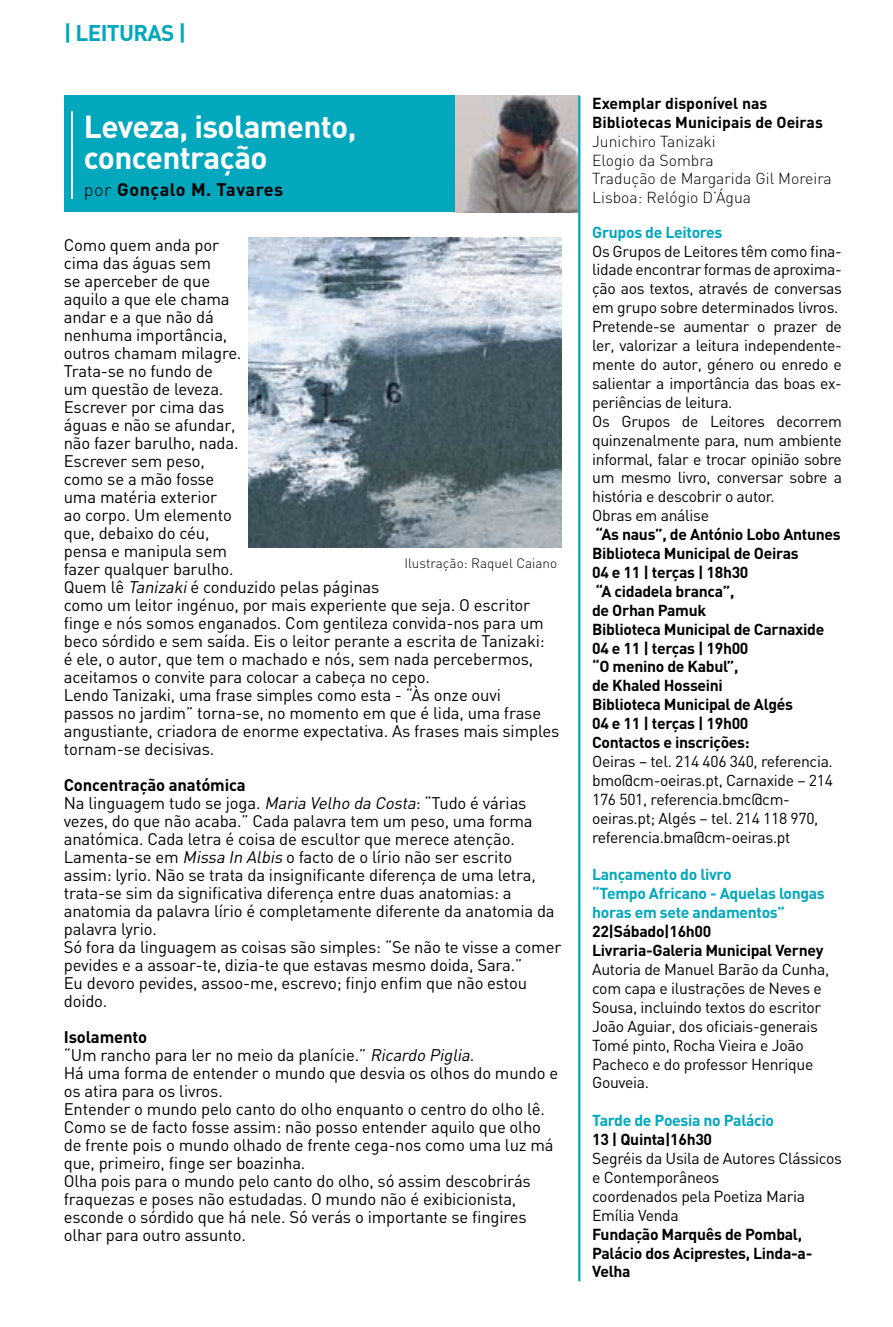
<style>
.page{position:relative;width:893px;height:1327px;background:#fff}
.page>*{position:absolute;margin:0;border:0;box-sizing:border-box;transform-origin:0 0}
.t1{font:700 31.5px/31.5px "DIN";letter-spacing:-.02em;color:#fff}
.t2{font:700 22.5px "DIN";letter-spacing:-.03em;color:#00a7bd}
.t3{font:700 18px "DIN";letter-spacing:.03em;color:#000}
.t4{font:16.65px/18px "DIN";letter-spacing:-.01em;color:#000}
.t5{font:15.75px/18.9px "DIN";letter-spacing:-.02em;color:#000}
.t6{font:700 15.75px/18.9px "DIN";letter-spacing:-.02em;color:#000}
.t7{font:700 15.75px/18.9px "DIN";letter-spacing:-.02em;color:#00a7bd}
.t8{font:300 15.75px/18.9px "DIN";color:#000}
.t9{font:700 15.75px/18.9px "DIN";color:#000}
.t10{font:300 13.5px "DIN";color:#000}
.s1{font-weight:300}
.s2{font-style:italic}
.s3{font-weight:700}
</style>
<div class="page">
<div style="left:64px;top:96px;width:516px;height:116px;background:#00a7bd"></div>
<img style="left:455px;top:96px;width:123px;height:116px">
<hr style="left:71px;top:111px;width:2px;height:87px;background:#fff">
<img style="left:249px;top:237px;width:312px;height:310px">
<hr style="left:578px;top:96px;width:2px;height:1185px;background:#00a7bd">
<h2 class="t2" style="left:64px;top:18px;width:124px">| LEITURAS |</h2>
<h1 class="t1" style="left:84px;top:109px;width:274px">Leveza, isolamento, concentração</h1>
<p class="t3" style="left:84px;top:178px;width:201px"><span class="s1">por</span> Gonçalo M. Tavares</p>
<p class="t4" style="left:64px;top:235px;width:497px">Como quem anda por<br>cima das águas sem<br>se aperceber de que<br>aquilo a que ele chama<br>andar e a que não dá<br>nenhuma importância,<br>outros chamam milagre.<br>Trata-se no fundo de<br>um questão de leveza.<br>Escrever por cima das<br>águas e não se afundar,<br>não fazer barulho, nada.<br>Escrever sem peso,<br>como se a mão fosse<br>uma matéria exterior<br>ao corpo. Um elemento<br>que, debaixo do céu,<br>pensa e manipula sem<br>fazer qualquer barulho.<br>Quem lê <span class="s2">Tanizaki</span>é conduzido pelas páginas<br>como um leitor ingénuo, por mais experiente que seja. O escritor finge e nós somos enganados. Com gentileza convida-nos para um beco sórdido e sem saída. Eis o leitor perante a escrita de Tanizaki:<br>é ele, o autor, que tem o machado e nós, sem nada percebermos, aceitamos o convite para colocar a cabeça no cepo.<br>Lendo Tanizaki, uma frase simples como esta - “Às onze ouvi<br>passos no jardim” torna-se, no momento em que é lida, uma frase angustiante, criadora de enorme expectativa. As frases mais simples tornam-se decisivas.</p>
<p class="t4" style="left:64px;top:775px;width:499px"><span class="s3">Concentração anatómica<br></span>Na linguagem tudo se joga. <span class="s2">Maria Velho da Costa</span>: “Tudo é várias vezes, do que não acaba.” Cada palavra tem um peso, uma forma anatómica. Cada letra é coisa de escultor que merece atenção.<br>Lamenta-se em <span class="s2">Missa In Albis</span> o facto de o lírio não ser escrito assim: lyrio. Não se trata da insignificante diferença de uma letra, trata-se sim da significativa diferença entre duas anatomias: a anatomia da palavra lírio é completamente diferente da anatomia da palavra lyrio.<br>Só fora da linguagem as coisas são simples: “Se não te visse a comer pevides e a assoar-te, dizia-te que estavas mesmo doida, Sara.”<br>Eu devoro pevides, assoo-me, escrevo; finjo enfim que não estou doido.</p>
<p class="t4" style="left:64px;top:1027px;width:496px"><span class="s3">Isolamento<br></span>“Um rancho para ler no meio da planície.” <span class="s2">Ricardo Piglia</span>.<br>Há uma forma de entender o mundo que desvia os olhos do mundo e os atira para os livros.<br>Entender o mundo pelo canto do olho enquanto o centro do olho lê.<br>Como se de facto fosse assim: não posso entender aquilo que olho de frente pois o mundo olhado de frente cega-nos como uma luz má que, primeiro, finge ser boazinha.<br>Olha pois para o mundo pelo canto do olho, só assim descobrirás fraquezas e poses não estudadas. O mundo não é exibicionista, esconde o sórdido que há nele. Só verás o importante se fingires olhar para outro assunto.</p>
<p class="t10" style="left:404px;top:555px;width:154px">Ilustração: Raquel Caiano</p>
<p class="t9" style="left:592px;top:93px;width:232px">Exemplar disponível nas<br>Bibliotecas Municipais de Oeiras</p>
<p class="t8" style="left:592px;top:131px;width:241px">Junichiro Tanizaki<br>Elogio da Sombra<br>Tradução de Margarida Gil Moreira<br>Lisboa: Relógio D’Água</p>
<p class="t7" style="left:592px;top:222px;width:132px">Grupos de Leitores</p>
<p class="t5" style="left:592px;top:241px;width:251px">Os Grupos de Leitores têm como fina&shy;lidade encontrar formas de aproxima&shy;ção aos textos, através de conversas em grupo sobre determinados livros.<br>Pretende-se aumentar o prazer de ler, valorizar a leitura independente&shy;mente do autor, género ou enredo e salientar a importância das boas ex&shy;periências de leitura.<br>Os Grupos de Leitores decorrem quinzenalmente para, num ambiente informal, falar e trocar opinião sobre um mesmo livro, conversar sobre a história e descobrir o autor.<br>Obras em análise</p>
<p class="t6" style="left:592px;top:524px;width:250px">“As naus”, de António Lobo Antunes<br>Biblioteca Municipal de Oeiras<br>04 e 11 | terças | 18h30<br>“A cidadela branca”,<br>de Orhan Pamuk<br>Biblioteca Municipal de Carnaxide<br>04 e 11 | terças | 19h00<br>“O menino de Kabul”,<br>de Khaled Hosseini<br>Biblioteca Municipal de Algés<br>04 e 11 | terças | 19h00<br>Contactos e inscrições:</p>
<p class="t5" style="left:592px;top:751px;width:242px">Oeiras – tel. 214 406 340, referencia. bmo@cm-oeiras.pt, Carnaxide – 214<br>176 501, referencia.bmc@cm&shy;oeiras.pt; Algés – tel. 214 118 970, referencia.bma@cm-oeiras.pt</p>
<p class="t7" style="left:592px;top:864px;width:234px">Lançamento do livro<br>“Tempo Africano - Aquelas longas horas em sete andamentos”</p>
<p class="t6" style="left:592px;top:921px;width:233px">22|Sábado|16h00<br>Livraria-Galeria Municipal Verney</p>
<p class="t5" style="left:592px;top:959px;width:239px">Autoria de Manuel Barão da Cunha, com capa e ilustrações de Neves e<br>Sousa, incluindo textos do escritor<br>João Aguiar, dos oficiais-generais<br>Tomé pinto, Rocha Vieira e João<br>Pacheco e do professor Henrique<br>Gouveia.</p>
<p class="t7" style="left:592px;top:1110px;width:183px">Tarde de Poesia no Palácio</p>
<p class="t6" style="left:592px;top:1129px;width:121px">13 | Quinta|16h30</p>
<p class="t5" style="left:592px;top:1148px;width:251px">Segréis da Usila de Autores Clássicos e Contemporâneos<br>coordenados pela Poetiza Maria<br>Emília Venda</p>
<p class="t6" style="left:592px;top:1223px;width:222px">Fundação Marquês de Pombal,<br>Palácio dos Aciprestes, Linda-a-<br>Velha</p>
</div>
